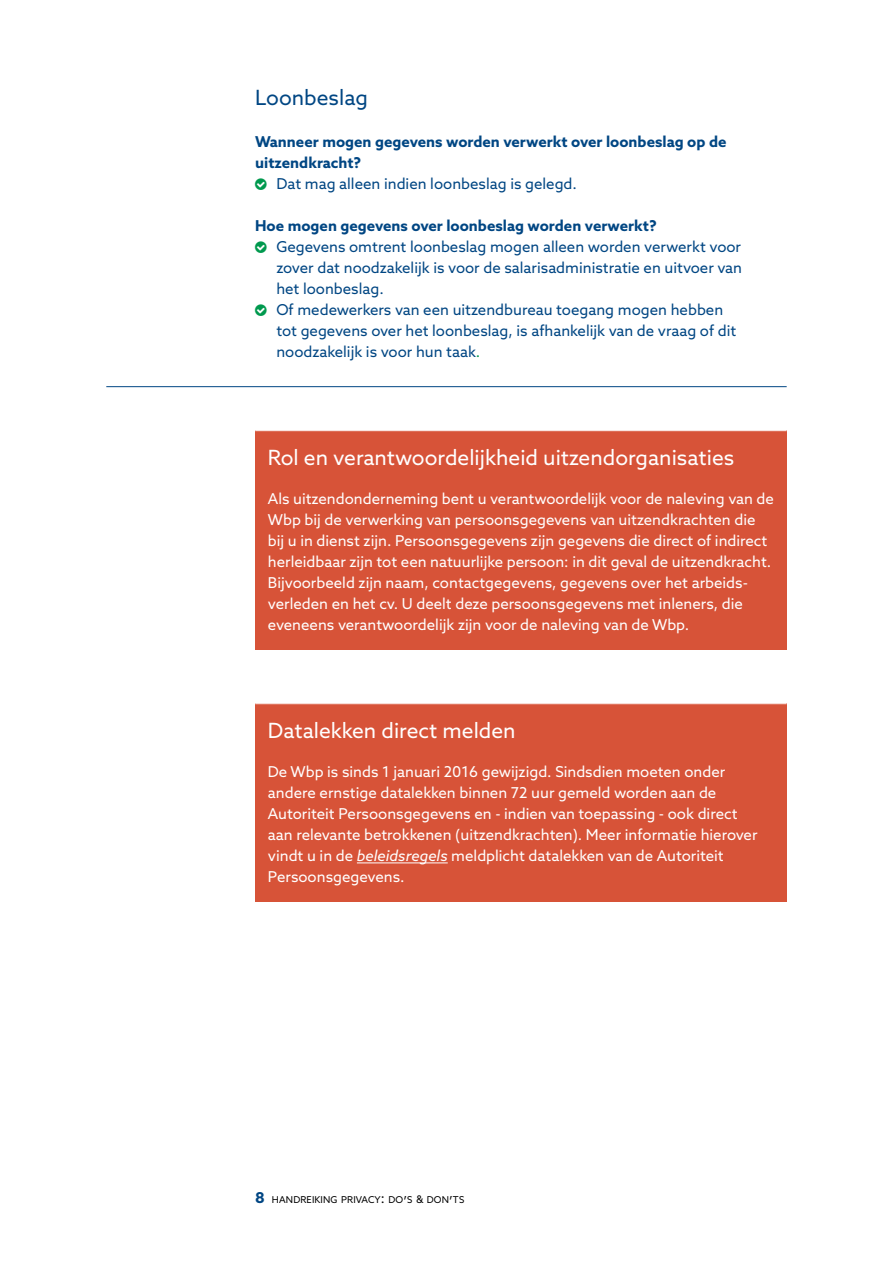
<style>
.page{position:relative;width:893px;height:1263px;background:#fff}
.page>*{position:absolute;margin:0;border:0;box-sizing:border-box;transform-origin:0 0}
.t1{font:21px "Azo Sans";color:#fff}
.t2{font:21px "Azo Sans";color:#004683}
.t3{font:15px/21px "Azo Sans";color:#fff}
.t4{font:15px/21px "Azo Sans";color:#004683}
.t5{font:700 15px/21px "Azo Sans";color:#004683}
.t6{font:9.45px "Azo Sans";letter-spacing:.015em;color:#000}
.s1{color:#00994e}
.s2{font-style:italic}
.s3{font-weight:700;font-size:15px;color:#004683}
.s4{font-size:13.5px}
.s5{font-size:10.5px}
</style>
<div class="page">
<div style="left:255px;top:431px;width:532px;height:219px;background:#d75338"></div>
<div style="left:255px;top:704px;width:532px;height:198px;background:#d75338"></div>
<hr style="left:106px;top:386px;width:681px;height:1px;background:#004683">
<hr style="left:357px;top:862px;width:91px;height:1px;background:#fff">
<h1 class="t2" style="left:255px;top:84px;width:114px">Loonbeslag</h1>
<p class="t5" style="left:255px;top:131px;width:473px">Wanneer mogen gegevens worden verwerkt over loonbeslag op de uitzendkracht?</p>
<p class="t4" style="left:276px;top:173px;width:302px">Dat mag alleen indien loonbeslag is gelegd.</p>
<p class="t5" style="left:255px;top:215px;width:403px">Hoe mogen gegevens over loonbeslag worden verwerkt?</p>
<p class="t4" style="left:276px;top:236px;width:467px">Gegevens omtrent loonbeslag mogen alleen worden verwerkt voor zover dat noodzakelijk is voor de salarisadministratie en uitvoer van het loonbeslag.<br>Of medewerkers van een uitzendbureau toegang mogen hebben tot gegevens over het loonbeslag, is afhankelijk van de vraag of dit noodzakelijk is voor hun taak<span class="s1">.</span></p>
<h1 class="t1" style="left:268px;top:444px;width:468px">Rol en verantwoordelijkheid uitzendorganisaties</h1>
<p class="t3" style="left:268px;top:488px;width:507px">Als uitzendonderneming bent u verantwoordelijk voor de naleving van de Wbp bij de verwerking van persoonsgegevens van uitzendkrachten die bij u in dienst zijn. Persoonsgegevens zijn gegevens die direct of indirect herleidbaar zijn tot een natuurlijke persoon: in dit geval de uitzendkracht.<br>Bijvoorbeeld zijn naam, contactgegevens, gegevens over het arbeids&shy;verleden en het cv. U deelt deze persoonsgegevens met inleners, die eveneens verantwoordelijk zijn voor de naleving van de Wbp.</p>
<h1 class="t1" style="left:268px;top:717px;width:249px">Datalekken direct melden</h1>
<p class="t3" style="left:268px;top:761px;width:491px">De Wbp is sinds 1 januari 2016 gewijzigd. Sindsdien moeten onder andere ernstige datalekken binnen 72 uur gemeld worden aan de Autoriteit Persoonsgegevens en - indien van toepassing - ook direct aan relevante betrokkenen (uitzendkrachten). Meer informatie hierover vindt u in de <span class="s2">beleidsregels</span> meldplicht datalekken van de Autoriteit Persoonsgegevens.</p>
<p class="t6" style="left:255px;top:1193px;width:211px"><span class="s3">8</span> HANDREIKING PRIVACY<span class="s4">:</span> DO<span class="s4">’</span>S <span class="s5">&amp;</span> DON<span class="s4">’</span>TS</p>
</div>
